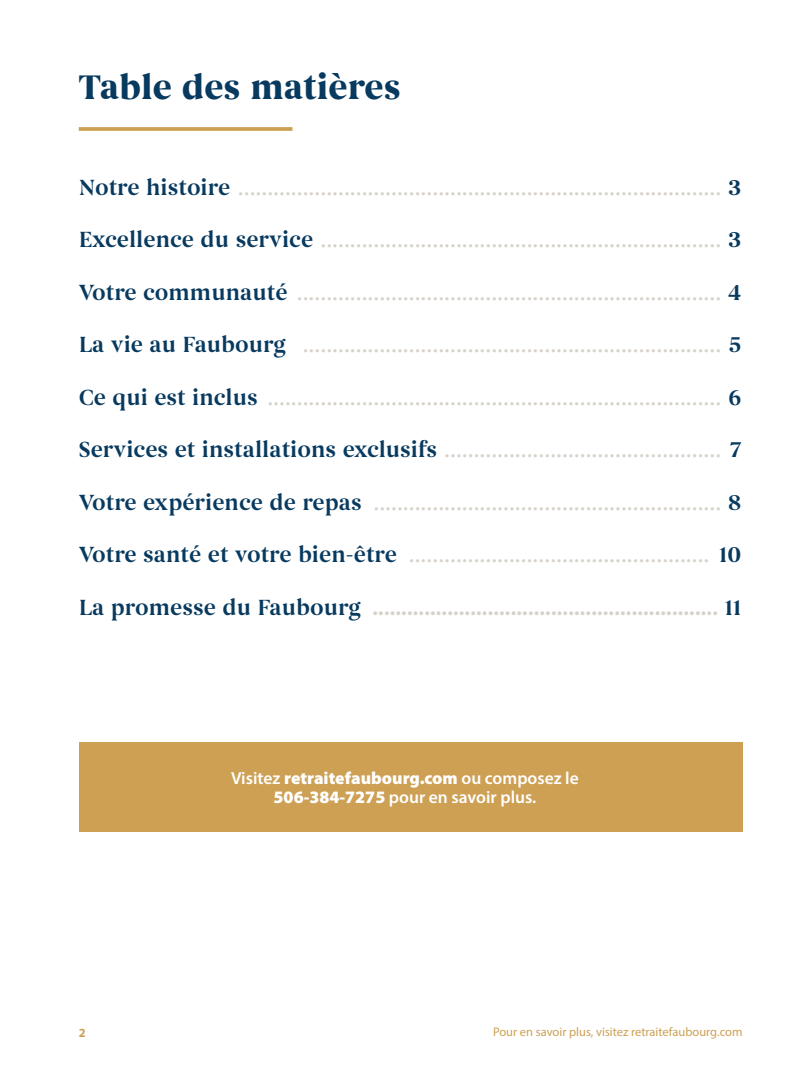
<style>
.page{position:relative;width:810px;height:1080px;background:#fff}
.page>*{position:absolute;margin:0;border:0;box-sizing:border-box;transform-origin:0 0}
.t1{font:700 35px "Begum";color:#083a5f}
.t2{font:22.5px "Begum";color:#d6d1c9}
.t3{font:600 22.5px "Begum";color:#d6d1c9}
.t4{font:600 17.5px/18.8px "Myriad Pro";color:#fff;text-align:center}
.t5{font:12.5px "Myriad Pro";color:#cda054}
.t6{font:700 12.5px "Myriad Pro";color:#cda054}
.s1{font-weight:600;color:#083a5f}
.s2{color:#083a5f}
.s3{font-weight:900}
</style>
<div class="page">
<hr style="left:79px;top:127px;width:213px;height:4px;background:#d0a55e">
<div style="left:79px;top:742px;width:663px;height:90px;background:#cda054"></div>
<h1 class="t1" style="left:79px;top:66px;width:324px">Table des matières</h1>
<p class="t2" style="left:79px;top:174px;width:664px"><span class="s1">Notre histoire</span> .................................................................................. <span class="s1">3</span></p>
<p class="t2" style="left:79px;top:226px;width:664px"><span class="s1">Excellence du service</span> .................................................................... <span class="s1">3</span></p>
<p class="t2" style="left:79px;top:279px;width:664px"><span class="s1">Votre communauté</span> ........................................................................ <span class="s1">4</span></p>
<p class="t2" style="left:79px;top:331px;width:664px"><span class="s1">La vie au Faubourg</span> ....................................................................... <span class="s1">5</span></p>
<p class="t2" style="left:79px;top:384px;width:664px"><span class="s1">Ce qui est inclus</span> ............................................................................. <span class="s1">6</span></p>
<p class="t2" style="left:79px;top:436px;width:664px"><span class="s1">Services et installations exclusifs</span> ............................................... <span class="s1">7</span></p>
<p class="t2" style="left:79px;top:489px;width:664px"><span class="s1">Votre expérience de repas</span> ........................................................... <span class="s1">8</span></p>
<p class="t2" style="left:79px;top:541px;width:664px"><span class="s1">Votre santé et votre bien-être</span> ................................................... <span class="s1">10</span></p>
<p class="t3" style="left:79px;top:593px;width:664px"><span class="s2">La promesse du Faubourg</span> ............................................................ <span class="s2">11</span></p>
<p class="t4" style="left:231px;top:769px;width:349px">Visitez <span class="s3">retraitefaubourg.com</span> ou composez le<br><span class="s3">506-384-7275</span> pour en savoir plus.</p>
<p class="t6" style="left:79px;top:1025px;width:8px">2</p>
<p class="t5" style="left:493px;top:1024px;width:251px">Pour en savoir plus, visitez retraitefaubourg.com</p>
</div>
